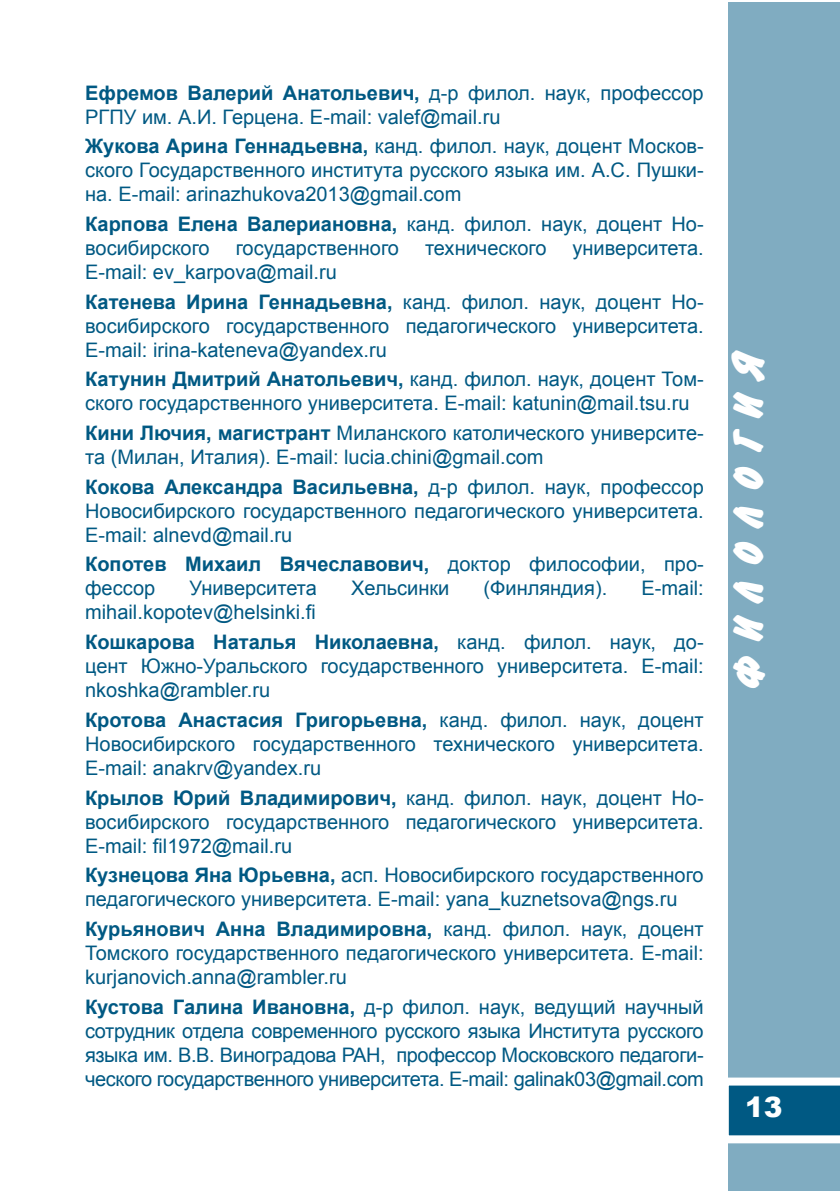
<style>
.page{position:relative;width:840px;height:1191px;background:#fff}
.page>*{position:absolute;margin:0;border:0;box-sizing:border-box;transform-origin:0 0}
.t1{font:700 42px "Flash";color:#fff}
.t2{font:900 28px "Arial";color:#fff}
.t3{font:20px/24px "Arial";color:#005983}
.t4{font:700 20px/24px "Arial";color:#005983}
.s1{font-weight:700}
.s2{font-weight:400}
</style>
<div class="page">
<div style="left:728px;top:2px;width:111px;height:1189px;background:#80acc1"></div>
<svg style="left:728px;top:1077px;width:111px;height:66px;background:#3f81a1"></svg>
<p class="t3" style="left:85px;top:81px;width:619px"><span class="s1">Ефремов Валерий Анатольевич,</span> д-р филол. наук, профессор<br>РГПУ им. А.И. Герцена. E-mail: valef@mail.ru</p>
<p class="t3" style="left:85px;top:134px;width:619px;text-align:justify"><span class="s1">Жукова Арина Геннадьевна,</span> канд. филол. наук, доцент Москов&shy;ского Государственного института русского языка им. А.С. Пушки&shy;на. E-mail: arinazhukova2013@gmail.com</p>
<p class="t3" style="left:85px;top:212px;width:619px"><span class="s1">Карпова Елена Валериановна,</span> канд. филол. наук, доцент Но&shy;восибирского</p>
<p class="t3" style="left:236px;top:236px;width:165px">государственного</p>
<p class="t3" style="left:425px;top:236px;width:123px">технического</p>
<p class="t3" style="left:572px;top:236px;width:133px">университета.</p>
<p class="t3" style="left:85px;top:257px;width:619px;line-height:29.6px">E-mail: ev_karpova@mail.ru<br><span class="s1">Катенева Ирина Геннадьевна,</span> канд. филол. наук, доцент Но-</p>
<p class="t3" style="left:85px;top:314px;width:619px">восибирского государственного педагогического университета.<br>E-mail: irina-kateneva@yandex.ru</p>
<p class="t3" style="left:85px;top:367px;width:619px"><span class="s1">Катунин Дмитрий Анатольевич,</span> канд. филол. наук, доцент Том&shy;ского государственного университета. E-mail: katunin@mail.tsu.ru</p>
<p class="t3" style="left:85px;top:421px;width:619px"><span class="s1">Кини Лючия, магистрант</span> Миланского католического университе&shy;та (Милан, Италия). E-mail: lucia.chini@gmail.com</p>
<p class="t3" style="left:85px;top:475px;width:619px;text-align:justify"><span class="s1">Кокова Александра Васильевна,</span> д-р филол. наук, профессор Новосибирского государственного педагогического университета.<br>E-mail: alnevd@mail.ru</p>
<p class="t4" style="left:85px;top:553px;width:619px">Копотев Михаил Вячеславович, <span class="s2">доктор философии, про&shy;фессор</span></p>
<p class="t3" style="left:189px;top:576px;width:129px">Университета</p>
<p class="t3" style="left:351px;top:576px;width:100px">Хельсинки</p>
<p class="t3" style="left:483px;top:576px;width:125px">(Финляндия).</p>
<p class="t3" style="left:641px;top:576px;width:64px">E-mail:</p>
<p class="t3" style="left:85px;top:598px;width:619px;line-height:29.6px">mihail.kopotev@helsinki.fi<br><span class="s1">Кошкарова Наталья Николаевна,</span> канд. филол. наук, до-</p>
<p class="t3" style="left:85px;top:654px;width:619px">цент Южно-Уральского государственного университета. E-mail: nkoshka@rambler.ru</p>
<p class="t3" style="left:85px;top:708px;width:619px;text-align:justify"><span class="s1">Кротова Анастасия Григорьевна,</span> канд. филол. наук, доцент Новосибирского государственного технического университета.<br>E-mail: anakrv@yandex.ru</p>
<p class="t3" style="left:85px;top:785px;width:619px;text-align:justify"><span class="s1">Крылов Юрий Владимирович,</span> канд. филол. наук, доцент Но&shy;восибирского государственного педагогического университета.<br>E-mail: fil1972@mail.ru</p>
<p class="t3" style="left:85px;top:863px;width:619px"><span class="s1">Кузнецова Яна Юрьевна,</span> асп. Новосибирского государственного педагогического университета. E-mail: yana_kuznetsova@ngs.ru</p>
<p class="t3" style="left:85px;top:917px;width:619px;text-align:justify"><span class="s1">Курьянович Анна Владимировна,</span> канд. филол. наук, доцент Томского государственного педагогического университета. E-mail: kurjanovich.anna@rambler.ru</p>
<p class="t3" style="left:85px;top:994px;width:619px;text-align:justify"><span class="s1">Кустова Галина Ивановна,</span> д-р филол. наук, ведущий научный сотрудник отдела современного русского языка Института русского языка им. В.В. Виноградова РАН, профессор Московского педагоги&shy;ческого государственного университета. E-mail: galinak03@gmail.com</p>
<h1 class="t1" style="left:724px;top:694px;width:345px;rotate:-90deg">Ф И Л О Л О Г И Я</h1>
<h2 class="t2" style="left:744px;top:1086px;width:39px">13</h2>
</div>
